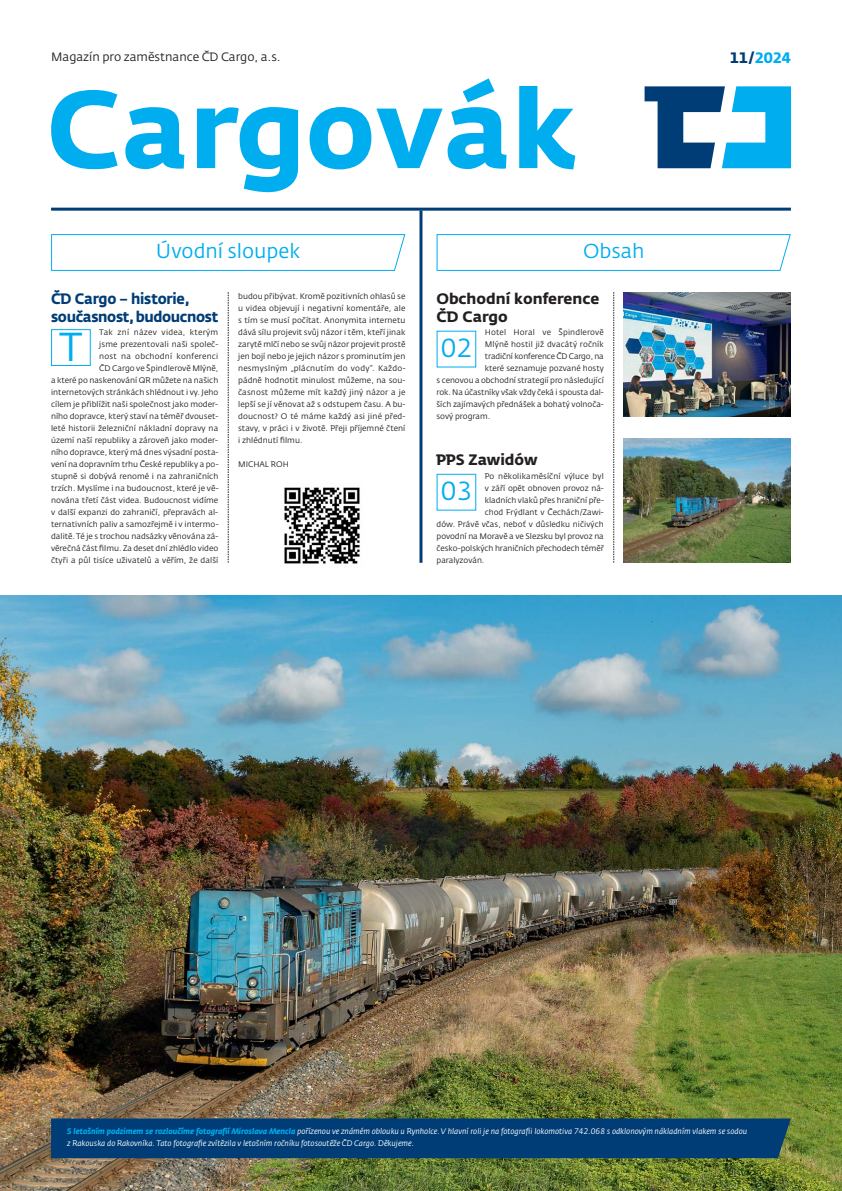
<style>
.page{position:relative;width:842px;height:1191px;background:#fff}
.page>*{position:absolute;margin:0;border:0;box-sizing:border-box;transform-origin:0 0}
.t1{font:700 109px "Fedra Sans Pro";color:#00aeef}
.t2{font:40px "CD Fedra";color:#00aeef}
.t3{font:26px "CD Fedra";color:#00aeef}
.t4{font:20px "CD Fedra";color:#00aeef}
.t5{font:700 15px/18px "CD Fedra";letter-spacing:-.025em;color:#003d76;scale:.94 1}
.t6{font:700 15px/18px "CD Fedra";color:#231f20}
.t7{font:700 15px "CD Fedra Pro";color:#00aeef}
.t8{font:12px "CD Fedra";color:#231f20}
.t9{font:8px/12px "CD Fedra";letter-spacing:.005em;color:#231f20;text-align:right}
.t10{font:italic 8px/12px "CD Fedra";color:#fff}
.t11{font:8px "CD Fedra";letter-spacing:-.015em;color:#231f20}
.s1{color:#003d76}
.s2{font-weight:700;color:#00aeef}
</style>
<div class="page">
<svg style="left:614px;top:292px;width:1px;height:271px"></svg>
<img style="left:0;top:595px;width:842px;height:596px">
<img style="left:624px;top:292px;width:167px;height:125px">
<img style="left:624px;top:438px;width:167px;height:125px">
<svg style="left:228px;top:292px;width:1px;height:271px"></svg>
<hr style="left:419px;top:210px;width:3px;height:353px;background:#003d76">
<hr style="left:51px;top:208px;width:740px;height:3px;background:#003d76">
<div style="left:51px;top:329px;width:40px;height:37px;border:1px solid #00aeef"></div>
<svg style="left:437px;top:234px;width:354px;height:37px"></svg>
<svg style="left:51px;top:234px;width:354px;height:37px"></svg>
<svg style="left:645px;top:86px;width:146px;height:82px"></svg>
<div style="left:51px;top:1119px;width:740px;height:39px;background:#003d76"></div>
<img style="left:284px;top:487px;width:76px;height:77px">
<h3 class="t8" style="left:51px;top:52px;width:231px">Magazín pro zaměstnance ČD Cargo, a.s.</h3>
<h3 class="t7" style="left:730px;top:49px;width:62px"><span class="s1">11/</span>2024</h3>
<h1 class="t1" style="left:46px;top:67px;width:532px">Cargovák</h1>
<h3 class="t4" style="left:156px;top:243px;width:146px">Úvodní sloupek</h3>
<h3 class="t4" style="left:583px;top:243px;width:63px">Obsah</h3>
<h3 class="t5" style="left:51px;top:291px;width:179px">ČD Cargo – historie, současnost, budoucnost</h3>
<p class="t9" style="left:51px;top:327px;width:169px">Tak zní název videa, kterým<br>jsme prezentovali naši společ-<br>nost na obchodní konferenci<br>ČD Cargo ve Špindlerově Mlýně,<br>a které po naskenování QR můžete na našich internetových stránkách shlédnout i vy. Jeho cílem je přiblížit naši společnost jako moder&shy;ního dopravce, který staví na téměř dvouset&shy;leté historii železniční nákladní dopravy na území naší republiky a zároveň jako moder&shy;ního dopravce, který má dnes výsadní posta&shy;vení na dopravním trhu České republiky a po&shy;stupně si dobývá renomé i na zahraničních trzích. Myslíme i na budoucnost, které je vě&shy;nována třetí část videa. Budoucnost vidíme v další expanzi do zahraničí, přepravách al&shy;ternativních paliv a samozřejmě i v intermo&shy;dalitě. Té je s trochou nadsázky věnována zá&shy;věrečná část filmu. Za deset dní zhlédlo video čtyři a půl tisíce uživatelů a věřím, že další</p>
<h2 class="t2" style="left:60px;top:331px;width:24px">T</h2>
<p class="t9" style="left:238px;top:291px;width:169px;text-align:justify">budou přibývat. Kromě pozitivních ohlasů se u videa objevují i negativní komentáře, ale s tím se musí počítat. Anonymita internetu dává sílu projevit svůj názor i těm, kteří jinak zarytě mlčí nebo se svůj názor projevit prostě jen bojí nebo je jejich názor s prominutím jen nesmyslným „plácnutím do vody“. Každo&shy;pádně hodnotit minulost můžeme, na sou&shy;časnost můžeme mít každý jiný názor a je lepší se jí věnovat až s odstupem času. A bu&shy;doucnost? O té máme každý asi jiné před&shy;stavy, v práci i v životě. Přeji příjemné čtení i zhlédnutí filmu.</p>
<p class="t9" style="left:238px;top:459px;width:52px">MICHAL ROH</p>
<h3 class="t6" style="left:437px;top:291px;width:164px">Obchodní konference<br>ČD Cargo</h3>
<p class="t9" style="left:485px;top:327px;width:121px">Hotel Horal ve Špindlerově</p>
<p class="t9" style="left:485px;top:339px;width:121px">Mlýně hostil již dvacátý ročník</p>
<p class="t11" style="left:485px;top:353px;width:121px">tradiční konference ČD Cargo, na</p>
<p class="t9" style="left:485px;top:363px;width:121px">které seznamuje pozvané hosty</p>
<p class="t9" style="left:437px;top:375px;width:169px">s cenovou a obchodní strategií pro následující</p>
<p class="t9" style="left:437px;top:387px;width:169px">rok. Na účastníky však vždy čeká i spousta dal-</p>
<p class="t9" style="left:437px;top:399px;width:169px">ších zajímavých přednášek a bohatý volnoča-</p>
<p class="t9" style="left:437px;top:411px;width:55px">sový program.</p>
<h3 class="t3" style="left:441px;top:338px;width:33px">02</h3>
<h3 class="t6" style="left:437px;top:452px;width:103px">PPS Zawidów</h3>
<p class="t9" style="left:485px;top:471px;width:121px">Po několikaměsíční výluce byl</p>
<p class="t9" style="left:485px;top:483px;width:121px">v září opět obnoven provoz ná-</p>
<p class="t9" style="left:485px;top:495px;width:121px">kladních vlaků přes hraniční pře-</p>
<p class="t9" style="left:485px;top:507px;width:121px">chod Frýdlant v Čechách/Zawi-</p>
<p class="t9" style="left:437px;top:519px;width:169px">dów. Právě včas, neboť v důsledku ničivých</p>
<p class="t9" style="left:437px;top:531px;width:169px">povodní na Moravě a ve Slezsku byl provoz na</p>
<p class="t9" style="left:437px;top:543px;width:169px">česko-polských hraničních přechodech téměř</p>
<p class="t9" style="left:437px;top:555px;width:49px">paralyzován.</p>
<h3 class="t3" style="left:441px;top:481px;width:33px">03</h3>
<p class="t10" style="left:67px;top:1126px;width:681px"><span class="s2">S letošním podzimem se rozloučíme fotografií Miroslava Mencla</span> pořízenou ve známém oblouku u Rynholce. V hlavní roli je na fotografii lokomotiva 742.068 s odklonovým nákladním vlakem se sodou z Rakouska do Rakovníka. Tato fotografie zvítězila v letošním ročníku fotosoutěže ČD Cargo. Děkujeme.</p>
</div>
